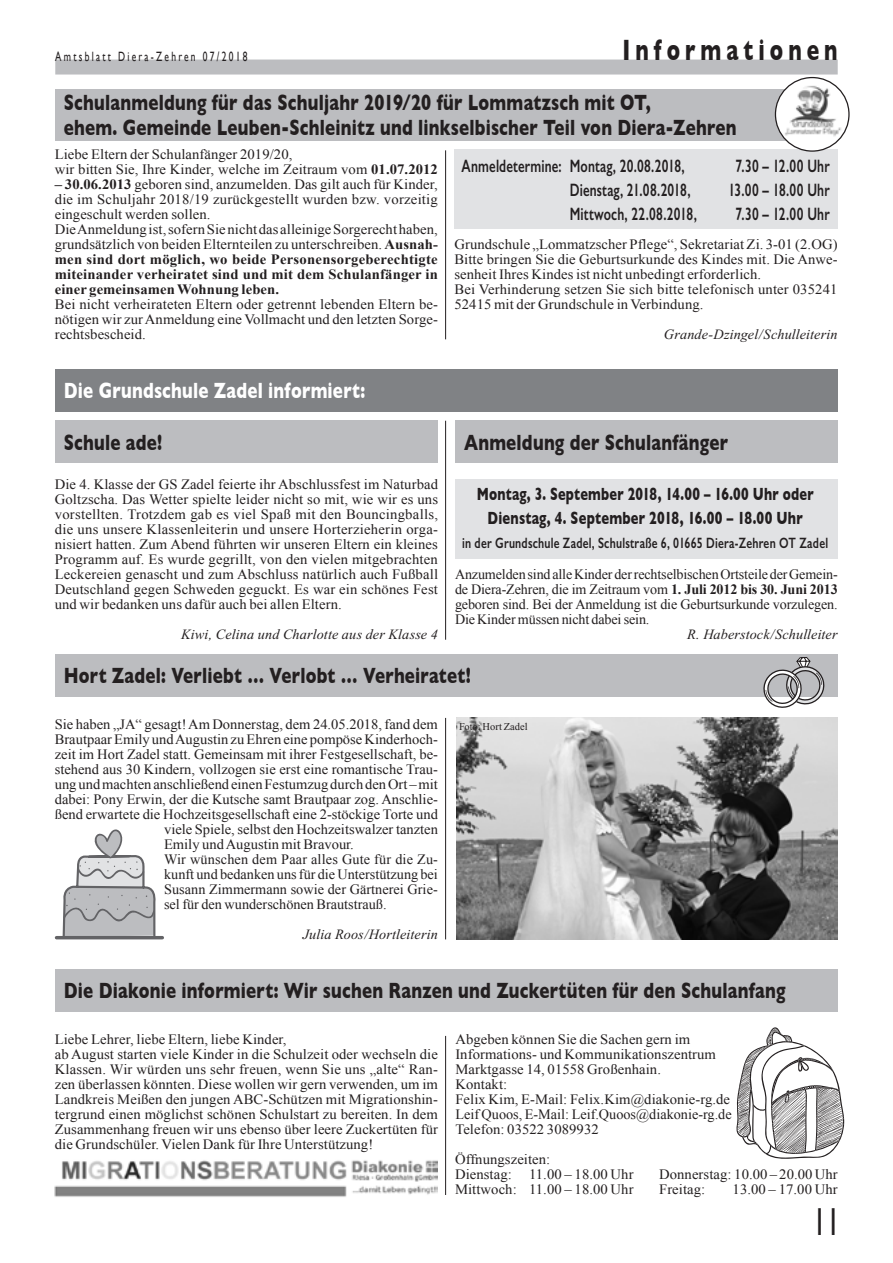
<style>
.page{position:relative;width:893px;height:1263px;background:#fff}
.page>*{position:absolute;margin:0;border:0;box-sizing:border-box;transform-origin:0 0}
.t1{font:39px "Gill Sans";color:#231f20;scale:.7 1}
.t2{font:700 30px "Gill Sans";letter-spacing:.24em;color:#231f20;scale:.7 1}
.t3{font:700 22.5px/25.5px "Gill Sans";letter-spacing:.015em;color:#231f20;scale:.75 1}
.t4{font:700 22.5px "Gill Sans";letter-spacing:.015em;color:#fff;scale:.75 1}
.t5{font:600 18px "Gill Sans";letter-spacing:.015em;color:#231f20;scale:.71 1}
.t6{font:700 18px/24px "Gill Sans";letter-spacing:.015em;color:#231f20;text-align:center;scale:.71 1}
.t7{font:600 15px "Gill Sans";letter-spacing:.02em;color:#231f20;scale:.75 1}
.t8{font:14.25px/15px "Times New Roman";letter-spacing:.005em;color:#231f20}
.t9{font:italic 14.25px "Times New Roman";letter-spacing:.005em;color:#231f20}
.t10{font:13.5px "Gill Sans";letter-spacing:.24em;color:#231f20;scale:.7 1}
.t11{font:10.5px "Times New Roman";color:#231f20}
.s1{font-weight:700}
</style>
<div class="page">
<div style="left:55px;top:60px;width:783px;height:15px;background:#bcbdc0"></div>
<div style="left:55px;top:421px;width:383px;height:42px;background:#bcbdc0"></div>
<div style="left:55px;top:654px;width:783px;height:43px;background:#bcbdc0"></div>
<div style="left:55px;top:969px;width:783px;height:42px;background:#bcbdc0"></div>
<div style="left:55px;top:89px;width:783px;height:51px;background:#bcbdc0"></div>
<div style="left:455px;top:421px;width:383px;height:42px;background:#bcbdc0"></div>
<hr style="left:445px;top:421px;width:1px;height:219px;background:#231f20">
<hr style="left:445px;top:150px;width:1px;height:189px;background:#231f20">
<hr style="left:445px;top:718px;width:1px;height:221px;background:#231f20">
<hr style="left:445px;top:1036px;width:1px;height:159px;background:#231f20">
<div style="left:55px;top:369px;width:783px;height:43px;background:#808285"></div>
<div style="left:455px;top:479px;width:383px;height:79px;background:#e1e2e4"></div>
<img style="left:456px;top:718px;width:382px;height:221px">
<div style="left:454px;top:150px;width:384px;height:79px;background:#e1e2e4"></div>
<img style="left:775px;top:78px;width:74px;height:73px;border-radius:37px">
<div style="left:775px;top:77px;width:75px;height:75px;border:1px solid #231f20;border-radius:50%"></div>
<img style="left:54px;top:1160px;width:384px;height:37px">
<svg style="left:736px;top:1027px;width:108px;height:132px"></svg>
<hr style="left:56px;top:936px;width:106px;height:3px;background:#636366">
<svg style="left:62px;top:829px;width:94px;height:107px"></svg>
<svg style="left:763px;top:657px;width:62px;height:51px"></svg>
<svg style="left:766px;top:690px;width:7px;height:12px"></svg>
<p class="t10" style="left:55px;top:49px;width:276px">Amtsblatt Diera-Zehren 07/2018</p>
<h2 class="t2" style="left:623px;top:32px;width:309px">Informationen</h2>
<h3 class="t3" style="left:64px;top:89px;width:898px">Schulanmeldung für das Schuljahr 2019/20 für Lommatzsch mit OT,<br>ehem. Gemeinde Leuben-Schleinitz und linkselbischer Teil von Diera-Zehren</h3>
<p class="t8" style="left:55px;top:147px;width:385px">Liebe Eltern der Schulanfänger 2019/20,<br>wir bitten Sie, Ihre Kinder, welche im Zeitraum vom <span class="s1">01.07.2012</span></p>
<p class="t8" style="left:55px;top:177px;width:385px"><span class="s1">– 30.06.2013</span> geboren sind, anzumelden. Das gilt auch für Kinder, die im Schuljahr 2018/19 zurückgestellt wurden bzw. vorzeitig eingeschult werden sollen.<br>Die Anmeldung ist, sofern Sie nicht das alleinige Sorgerecht haben, grundsätzlich von beiden Elternteilen zu unterschreiben. <span class="s1">Ausnah&shy;men sind dort möglich, wo beide Personensorgeberechtigte miteinander verheiratet sind und mit dem Schulanfänger in einer gemeinsamen Wohnung leben.</span></p>
<p class="t8" style="left:55px;top:297px;width:385px;text-align:justify">Bei nicht verheirateten Eltern oder getrennt lebenden Eltern be&shy;nötigen wir zur Anmeldung eine Vollmacht und den letzten Sorge&shy;rechtsbescheid.</p>
<h3 class="t4" style="left:64px;top:378px;width:403px">Die Grundschule Zadel informiert:</h3>
<h3 class="t3" style="left:64px;top:429px;width:133px">Schule ade!</h3>
<p class="t8" style="left:55px;top:477px;width:385px;text-align:justify">Die 4. Klasse der GS Zadel feierte ihr Abschlussfest im Naturbad Goltzscha. Das Wetter spielte leider nicht so mit, wie wir es uns vorstellten. Trotzdem gab es viel Spaß mit den Bouncingballs, die uns unsere Klassenleiterin und unsere Horterzieherin orga&shy;nisiert hatten. Zum Abend führten wir unseren Eltern ein kleines Programm auf. Es wurde gegrillt, von den vielen mitgebrachten Leckereien genascht und zum Abschluss natürlich auch Fußball Deutschland gegen Schweden geguckt. Es war ein schönes Fest und wir bedanken uns dafür auch bei allen Eltern.</p>
<p class="t9" style="left:181px;top:627px;width:258px">Kiwi, Celina und Charlotte aus der Klasse 4</p>
<p class="t5" style="left:462px;top:155px;width:316px">Anmeldetermine: Montag, 20.08.2018,</p>
<p class="t5" style="left:735px;top:155px;width:134px">7.30 – 12.00 Uhr</p>
<p class="t5" style="left:570px;top:179px;width:172px">Dienstag, 21.08.2018,</p>
<p class="t5" style="left:728px;top:179px;width:144px">13.00 – 18.00 Uhr</p>
<p class="t5" style="left:570px;top:203px;width:181px">Mittwoch, 22.08.2018,</p>
<p class="t5" style="left:735px;top:203px;width:134px">7.30 – 12.00 Uhr</p>
<p class="t8" style="left:454px;top:237px;width:385px">Grundschule „Lommatzscher Pflege“, Sekretariat Zi. 3-01 (2.OG)<br>Bitte bringen Sie die Geburtsurkunde des Kindes mit. Die Anwe&shy;senheit Ihres Kindes ist nicht unbedingt erforderlich.<br>Bei Verhinderung setzen Sie sich bitte telefonisch unter 035241<br>52415 mit der Grundschule in Verbindung.</p>
<p class="t9" style="left:664px;top:327px;width:175px">Grande-Dzingel/Schulleiterin</p>
<h3 class="t3" style="left:464px;top:429px;width:354px">Anmeldung der Schulanfänger</h3>
<p class="t6" style="left:477px;top:482px;width:476px">Montag, 3. September 2018, 14.00 – 16.00 Uhr oder<br>Dienstag, 4. September 2018, 16.00 – 18.00 Uhr</p>
<p class="t7" style="left:462px;top:534px;width:489px">in der Grundschule Zadel, Schulstraße 6, 01665 Diera-Zehren OT Zadel</p>
<p class="t8" style="left:455px;top:567px;width:384px;text-align:justify">Anzumelden sind alle Kinder der rechtselbischen Ortsteile der Gemein&shy;de Diera-Zehren, die im Zeitraum vom <span class="s1">1. Juli 2012 bis 30. Juni 2013 </span>geboren sind. Bei der Anmeldung ist die Geburtsurkunde vorzulegen.<br>Die Kinder müssen nicht dabei sein.</p>
<p class="t9" style="left:687px;top:627px;width:152px">R. Haberstock/Schulleiter</p>
<h3 class="t3" style="left:64px;top:663px;width:544px">Hort Zadel: Verliebt … Verlobt … Verheiratet!</h3>
<p class="t8" style="left:55px;top:717px;width:385px">Sie haben „JA“ gesagt! Am Donnerstag, dem 24.05.2018, fand dem</p>
<p class="t8" style="left:55px;top:732px;width:385px">Brautpaar Emily und Augustin zu Ehren eine pompöse Kinderhoch-</p>
<p class="t8" style="left:55px;top:747px;width:385px">zeit im Hort Zadel statt. Gemeinsam mit ihrer Festgesellschaft, be-</p>
<p class="t8" style="left:55px;top:762px;width:385px">stehend aus 30 Kindern, vollzogen sie erst eine romantische Trau-</p>
<p class="t8" style="left:55px;top:777px;width:385px">ung und machten anschließend einen Festumzug durch den Ort – mit</p>
<p class="t8" style="left:55px;top:792px;width:385px">dabei: Pony Erwin, der die Kutsche samt Brautpaar zog. Anschlie-</p>
<p class="t8" style="left:55px;top:807px;width:385px">ßend erwartete die Hochzeitsgesellschaft eine 2-stöckige Torte und</p>
<p class="t8" style="left:164px;top:822px;width:275px">viele Spiele, selbst den Hochzeitswalzer tanzten</p>
<p class="t8" style="left:164px;top:837px;width:191px">Emily und Augustin mit Bravour.</p>
<p class="t8" style="left:164px;top:852px;width:275px">Wir wünschen dem Paar alles Gute für die Zu-</p>
<p class="t8" style="left:164px;top:867px;width:275px">kunft und bedanken uns für die Unterstützung bei</p>
<p class="t8" style="left:164px;top:882px;width:275px">Susann Zimmermann sowie der Gärtnerei Grie-</p>
<p class="t8" style="left:164px;top:897px;width:224px">sel für den wunderschönen Brautstrauß.</p>
<p class="t9" style="left:303px;top:927px;width:137px">Julia Roos/Hortleiterin</p>
<p class="t11" style="left:459px;top:721px;width:70px">Foto: Hort Zadel</p>
<h3 class="t3" style="left:64px;top:977px;width:964px">Die Diakonie informiert: Wir suchen Ranzen und Zuckertüten für den Schulanfang</h3>
<p class="t8" style="left:55px;top:1032px;width:385px">Liebe Lehrer, liebe Eltern, liebe Kinder,<br>ab August starten viele Kinder in die Schulzeit oder wechseln die Klassen. Wir würden uns sehr freuen, wenn Sie uns „alte“ Ran&shy;zen überlassen könnten. Diese wollen wir gern verwenden, um im Landkreis Meißen den jungen ABC-Schützen mit Migrationshin&shy;tergrund einen möglichst schönen Schulstart zu bereiten. In dem Zusammenhang freuen wir uns ebenso über leere Zuckertüten für die Grundschüler. Vielen Dank für Ihre Unterstützung!</p>
<p class="t8" style="left:455px;top:1032px;width:278px">Abgeben können Sie die Sachen gern im Informations- und Kommunikationszentrum Marktgasse 14, 01558 Großenhain.<br>Kontakt:<br>Felix Kim, E-Mail: Felix.Kim@diakonie-rg.de Leif Quoos, E-Mail: Leif.Quoos@diakonie-rg.de Telefon: 03522 3089932</p>
<p class="t8" style="left:455px;top:1152px;width:180px">Öffnungszeiten:<br>Dienstag: 11.00 – 18.00 Uhr<br>Mittwoch: 11.00 – 18.00 Uhr</p>
<p class="t8" style="left:659px;top:1167px;width:180px">Donnerstag: 10.00 – 20.00 Uhr<br>Freitag:</p>
<p class="t8" style="left:733px;top:1182px;width:107px">13.00 – 17.00 Uhr</p>
<h1 class="t1" style="left:813px;top:1198px;width:40px">11</h1>
</div>
